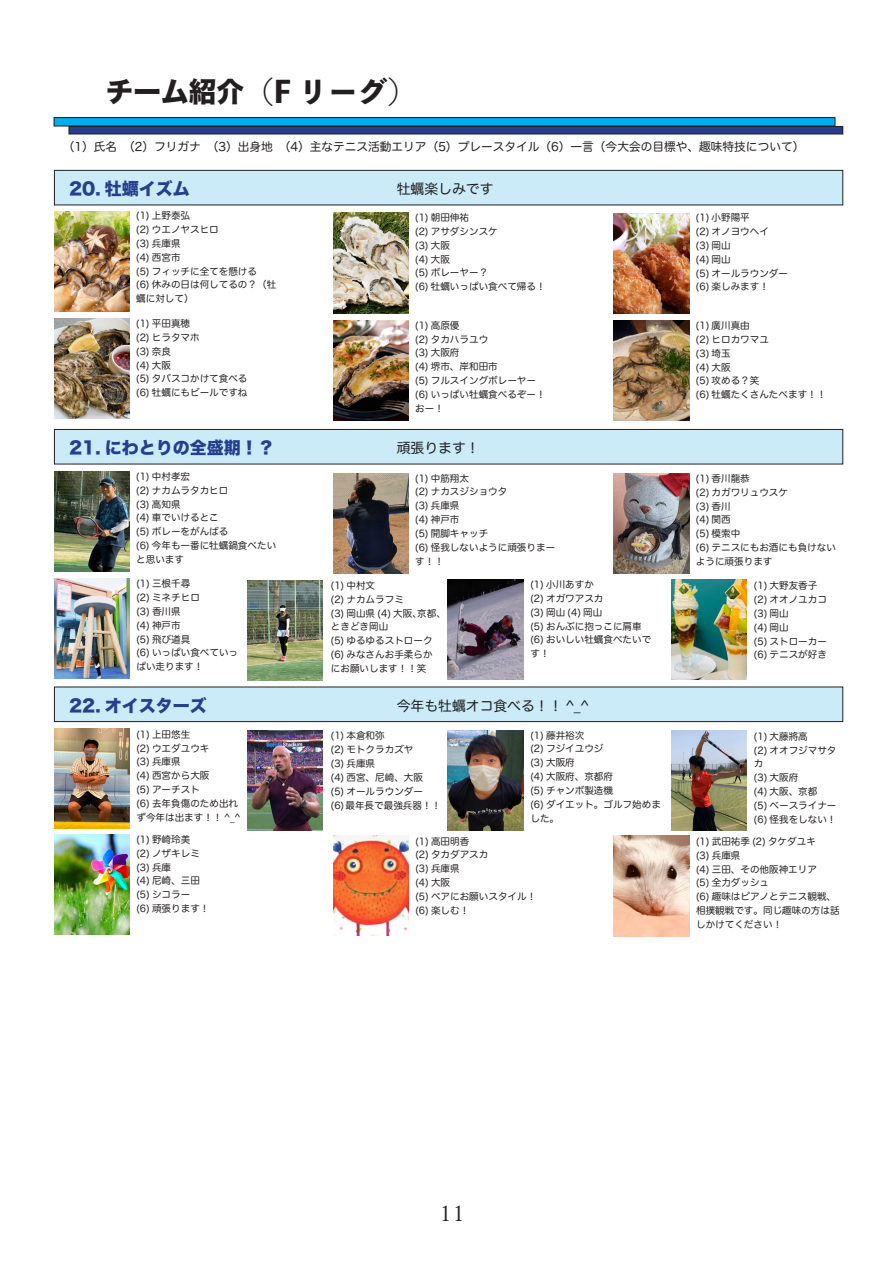
<style>
.page{position:relative;width:893px;height:1263px;background:#fff}
.page>*{position:absolute;margin:0;border:0;box-sizing:border-box;transform-origin:0 0}
.t1{font:800 29.7px "Toppan Bunkyu Midashi Gothic Std N";color:#231f20}
.t2{font:21.3px "Koz Min Pr 6 N";color:#231f20}
.t3{font:16.95px "Hira Kaku Std N W8";color:#253f8e}
.t4{font:13.8px "Hira Maru Pro N W4";color:#231f20}
.t5{font:11.7px "Hira Maru Pro N W4";color:#231f20}
.t6{font:9.6px/13.8px "Hira Maru Pro W4";color:#231f20}
.s1{font-family:"Hira Kaku Std W8";font-weight:400;font-size:27.6px}
</style>
<div class="page">
<div style="left:54px;top:170px;width:789px;height:35px;background:#cbebf9"></div>
<div style="left:54px;top:170px;width:789px;height:35px;border:1px solid #231f20"></div>
<div style="left:54px;top:429px;width:789px;height:35px;background:#cbebf9"></div>
<div style="left:54px;top:429px;width:789px;height:35px;border:1px solid #231f20"></div>
<div style="left:54px;top:687px;width:789px;height:34px;background:#cbebf9"></div>
<div style="left:54px;top:687px;width:789px;height:35px;border:1px solid #231f20"></div>
<img style="left:54px;top:211px;width:75px;height:100px">
<img style="left:54px;top:319px;width:75px;height:100px">
<img style="left:54px;top:472px;width:75px;height:100px">
<img style="left:333px;top:213px;width:75px;height:100px">
<img style="left:333px;top:321px;width:75px;height:100px">
<img style="left:333px;top:473px;width:75px;height:101px">
<img style="left:614px;top:213px;width:75px;height:100px">
<img style="left:614px;top:321px;width:75px;height:100px">
<img style="left:614px;top:474px;width:75px;height:100px">
<img style="left:54px;top:578px;width:75px;height:100px">
<img style="left:54px;top:729px;width:75px;height:100px">
<img style="left:54px;top:834px;width:75px;height:100px">
<img style="left:248px;top:580px;width:75px;height:100px">
<img style="left:248px;top:730px;width:75px;height:101px">
<img style="left:333px;top:836px;width:75px;height:100px">
<img style="left:448px;top:580px;width:75px;height:100px">
<img style="left:448px;top:730px;width:75px;height:100px">
<img style="left:614px;top:836px;width:75px;height:100px">
<img style="left:671px;top:580px;width:75px;height:100px">
<img style="left:671px;top:730px;width:75px;height:100px">
<div style="left:54px;top:118px;width:781px;height:8px;background:#00aeef"></div>
<div style="left:54px;top:117px;width:781px;height:9px;border:1px solid #231f20"></div>
<div style="left:69px;top:126px;width:774px;height:8px;background:#253f8e"></div>
<div style="left:69px;top:126px;width:774px;height:8px;border:1px solid #231f20"></div>
<p class="t1" style="left:106px;top:69px;width:313px"><span class="s1">チーム紹介</span>（F リーグ）</p>
<p class="t5" style="left:63px;top:136px;width:743px">（1）氏名　（2）フリガナ　（3）出身地　（4）主なテニス活動エリア（5）プレースタイル（6）一言（今大会の目標や、趣味特技について）</p>
<p class="t4" style="left:397px;top:177px;width:98px">牡蠣楽しみです</p>
<p class="t3" style="left:69px;top:179px;width:122px">20. 牡蠣イズム</p>
<p class="t6" style="left:136px;top:208px;width:55px">(1) 上野泰弘</p>
<p class="t6" style="left:136px;top:222px;width:84px">(2) ウエノヤスヒロ</p>
<p class="t6" style="left:136px;top:236px;width:46px">(3) 兵庫県</p>
<p class="t6" style="left:136px;top:250px;width:46px">(4) 西宮市</p>
<p class="t6" style="left:136px;top:264px;width:122px">(5) フィッチに全てを懸ける</p>
<p class="t6" style="left:136px;top:277px;width:142px">(6) 休みの日は何してるの？（牡蠣に対して）</p>
<p class="t6" style="left:136px;top:316px;width:55px">(1) 平田真穂</p>
<p class="t6" style="left:136px;top:330px;width:65px">(2) ヒラタマホ</p>
<p class="t6" style="left:136px;top:344px;width:36px">(3) 奈良</p>
<p class="t6" style="left:136px;top:357px;width:36px">(4) 大阪</p>
<p class="t6" style="left:136px;top:371px;width:113px">(5) タバスコかけて食べる</p>
<p class="t6" style="left:136px;top:385px;width:113px">(6) 牡蠣にもビールですね</p>
<p class="t3" style="left:69px;top:438px;width:207px">21. にわとりの全盛期！？</p>
<p class="t6" style="left:136px;top:469px;width:55px">(1) 中村孝宏</p>
<p class="t6" style="left:136px;top:483px;width:94px">(2) ナカムラタカヒロ</p>
<p class="t6" style="left:136px;top:496px;width:46px">(3) 高知県</p>
<p class="t6" style="left:136px;top:510px;width:84px">(4) 車でいけるとこ</p>
<p class="t6" style="left:136px;top:524px;width:94px">(5) ボレーをがんばる</p>
<p class="t6" style="left:136px;top:538px;width:142px">(6) 今年も一番に牡蠣鍋食べたいと思います</p>
<p class="t6" style="left:136px;top:576px;width:55px">(1) 三根千尋</p>
<p class="t6" style="left:136px;top:590px;width:65px">(2) ミネチヒロ</p>
<p class="t6" style="left:136px;top:604px;width:46px">(3) 香川県</p>
<p class="t6" style="left:136px;top:618px;width:46px">(4) 神戸市</p>
<p class="t6" style="left:136px;top:631px;width:55px">(5) 飛び道具</p>
<p class="t6" style="left:136px;top:645px;width:103px">(6) いっぱい食べていっぱい走ります！</p>
<p class="t3" style="left:69px;top:696px;width:139px">22. オイスターズ</p>
<p class="t6" style="left:136px;top:726px;width:55px">(1) 上田悠生</p>
<p class="t6" style="left:136px;top:740px;width:75px">(2) ウエダユウキ</p>
<p class="t6" style="left:136px;top:754px;width:46px">(3) 兵庫県</p>
<p class="t6" style="left:136px;top:768px;width:75px">(4) 西宮から大阪</p>
<p class="t6" style="left:136px;top:782px;width:65px">(5) アーチスト</p>
<p class="t6" style="left:136px;top:796px;width:105px">(6) 去年負傷のため出れず今年は出ます！！ ^_^</p>
<p class="t6" style="left:136px;top:832px;width:55px">(1) 野崎玲美</p>
<p class="t6" style="left:136px;top:846px;width:65px">(2) ノザキレミ</p>
<p class="t6" style="left:136px;top:859px;width:36px">(3) 兵庫</p>
<p class="t6" style="left:136px;top:873px;width:65px">(4) 尼崎、三田</p>
<p class="t6" style="left:136px;top:887px;width:55px">(5) シコラー</p>
<p class="t6" style="left:136px;top:901px;width:75px">(6) 頑張ります！</p>
<p class="t6" style="left:415px;top:210px;width:55px">(1) 朝田伸祐</p>
<p class="t6" style="left:415px;top:224px;width:84px">(2) アサダシンスケ</p>
<p class="t6" style="left:415px;top:238px;width:36px">(3) 大阪</p>
<p class="t6" style="left:415px;top:251px;width:36px">(4) 大阪</p>
<p class="t6" style="left:415px;top:265px;width:75px">(5) ボレーヤー？</p>
<p class="t6" style="left:415px;top:279px;width:132px">(6) 牡蠣いっぱい食べて帰る！</p>
<p class="t6" style="left:415px;top:318px;width:46px">(1) 高原優</p>
<p class="t6" style="left:415px;top:332px;width:75px">(2) タカハラユウ</p>
<p class="t6" style="left:415px;top:345px;width:46px">(3) 大阪府</p>
<p class="t6" style="left:415px;top:359px;width:84px">(4) 堺市、岸和田市</p>
<p class="t6" style="left:415px;top:373px;width:122px">(5) フルスイングボレーヤー</p>
<p class="t6" style="left:415px;top:387px;width:132px">(6) いっぱい牡蠣食べるぞー！おー！</p>
<p class="t4" style="left:397px;top:436px;width:84px">頑張ります！</p>
<p class="t6" style="left:415px;top:471px;width:55px">(1) 中筋翔太</p>
<p class="t6" style="left:415px;top:484px;width:94px">(2) ナカスジショウタ</p>
<p class="t6" style="left:415px;top:498px;width:46px">(3) 兵庫県</p>
<p class="t6" style="left:415px;top:512px;width:46px">(4) 神戸市</p>
<p class="t6" style="left:415px;top:526px;width:75px">(5) 開脚キャッチ</p>
<p class="t6" style="left:415px;top:540px;width:142px">(6) 怪我しないように頑張りまーす！！</p>
<p class="t6" style="left:331px;top:578px;width:46px">(1) 中村文</p>
<p class="t6" style="left:331px;top:592px;width:75px">(2) ナカムラフミ</p>
<p class="t6" style="left:331px;top:605px;width:117px">(3) 岡山県 (4) 大阪、京都、ときどき岡山</p>
<p class="t6" style="left:331px;top:633px;width:103px">(5) ゆるゆるストローク</p>
<p class="t6" style="left:331px;top:647px;width:103px">(6) みなさんお手柔らかにお願いします！！笑</p>
<p class="t6" style="left:530px;top:577px;width:65px">(1) 小川あすか</p>
<p class="t6" style="left:530px;top:591px;width:75px">(2) オガワアスカ</p>
<p class="t6" style="left:530px;top:605px;width:73px">(3) 岡山 (4) 岡山</p>
<p class="t6" style="left:530px;top:618px;width:113px">(5) おんぶに抱っこに肩車</p>
<p class="t6" style="left:530px;top:632px;width:122px">(6) おいしい牡蠣食べたいです！</p>
<p class="t4" style="left:397px;top:694px;width:193px">今年も牡蠣オコ食べる！！ ^_^</p>
<p class="t6" style="left:530px;top:727px;width:55px">(1) 藤井裕次</p>
<p class="t6" style="left:530px;top:741px;width:75px">(2) フジイユウジ</p>
<p class="t6" style="left:530px;top:755px;width:46px">(3) 大阪府</p>
<p class="t6" style="left:530px;top:769px;width:84px">(4) 大阪府、京都府</p>
<p class="t6" style="left:530px;top:783px;width:84px">(5) チャンボ製造機</p>
<p class="t6" style="left:530px;top:797px;width:132px">(6) ダイエット。ゴルフ始めました。</p>
<p class="t6" style="left:331px;top:728px;width:55px">(1) 本倉和弥</p>
<p class="t6" style="left:331px;top:742px;width:84px">(2) モトクラカズヤ</p>
<p class="t6" style="left:331px;top:756px;width:46px">(3) 兵庫県</p>
<p class="t6" style="left:331px;top:770px;width:94px">(4) 西宮、尼崎、大阪</p>
<p class="t6" style="left:331px;top:784px;width:94px">(5) オールラウンダー</p>
<p class="t6" style="left:331px;top:797px;width:112px">(6)最年長で最強兵器！！</p>
<p class="t6" style="left:415px;top:833px;width:55px">(1) 高田明香</p>
<p class="t6" style="left:415px;top:847px;width:75px">(2) タカダアスカ</p>
<p class="t6" style="left:415px;top:861px;width:46px">(3) 兵庫県</p>
<p class="t6" style="left:415px;top:875px;width:36px">(4) 大阪</p>
<p class="t6" style="left:415px;top:889px;width:122px">(5) ペアにお願いスタイル！</p>
<p class="t6" style="left:415px;top:903px;width:55px">(6) 楽しむ！</p>
<p class="t6" style="left:696px;top:210px;width:55px">(1) 小野陽平</p>
<p class="t6" style="left:696px;top:224px;width:75px">(2) オノヨウヘイ</p>
<p class="t6" style="left:696px;top:238px;width:36px">(3) 岡山</p>
<p class="t6" style="left:696px;top:252px;width:36px">(4) 岡山</p>
<p class="t6" style="left:696px;top:266px;width:94px">(5) オールラウンダー</p>
<p class="t6" style="left:696px;top:279px;width:75px">(6) 楽しみます！</p>
<p class="t6" style="left:696px;top:318px;width:55px">(1) 廣川真由</p>
<p class="t6" style="left:696px;top:332px;width:75px">(2) ヒロカワマユ</p>
<p class="t6" style="left:696px;top:346px;width:36px">(3) 埼玉</p>
<p class="t6" style="left:696px;top:359px;width:36px">(4) 大阪</p>
<p class="t6" style="left:696px;top:373px;width:65px">(5) 攻める？笑</p>
<p class="t6" style="left:696px;top:387px;width:132px">(6) 牡蠣たくさんたべます！！</p>
<p class="t6" style="left:696px;top:471px;width:55px">(1) 香川龍恭</p>
<p class="t6" style="left:696px;top:485px;width:94px">(2) カガワリュウスケ</p>
<p class="t6" style="left:696px;top:498px;width:36px">(3) 香川</p>
<p class="t6" style="left:696px;top:512px;width:36px">(4) 関西</p>
<p class="t6" style="left:696px;top:526px;width:46px">(5) 模索中</p>
<p class="t6" style="left:696px;top:540px;width:142px">(6) テニスにもお酒にも負けないように頑張ります</p>
<p class="t6" style="left:754px;top:578px;width:65px">(1) 大野友香子</p>
<p class="t6" style="left:754px;top:592px;width:75px">(2) オオノユカコ</p>
<p class="t6" style="left:754px;top:606px;width:36px">(3) 岡山</p>
<p class="t6" style="left:754px;top:620px;width:36px">(4) 岡山</p>
<p class="t6" style="left:754px;top:633px;width:75px">(5) ストローカー</p>
<p class="t6" style="left:754px;top:647px;width:75px">(6) テニスが好き</p>
<p class="t6" style="left:754px;top:728px;width:55px">(1) 大藤將高</p>
<p class="t6" style="left:754px;top:742px;width:84px">(2) オオフジマサタカ</p>
<p class="t6" style="left:754px;top:770px;width:46px">(3) 大阪府</p>
<p class="t6" style="left:754px;top:784px;width:65px">(4) 大阪、京都</p>
<p class="t6" style="left:754px;top:798px;width:84px">(5) ベースライナー</p>
<p class="t6" style="left:754px;top:811px;width:84px">(6) 怪我をしない！</p>
<p class="t6" style="left:696px;top:834px;width:121px">(1) 武田祐季 (2) タケダユキ</p>
<p class="t6" style="left:696px;top:848px;width:46px">(3) 兵庫県</p>
<p class="t6" style="left:696px;top:861px;width:122px">(4) 三田、その他阪神エリア</p>
<p class="t6" style="left:696px;top:875px;width:75px">(5) 全力ダッシュ</p>
<p class="t6" style="left:696px;top:889px;width:145px">(6) 趣味はピアノとテニス観戦、相撲観戦です。同じ趣味の方は話しかけてください！</p>
<p class="t2" style="left:439px;top:1201px;width:28px">11</p>
</div>
